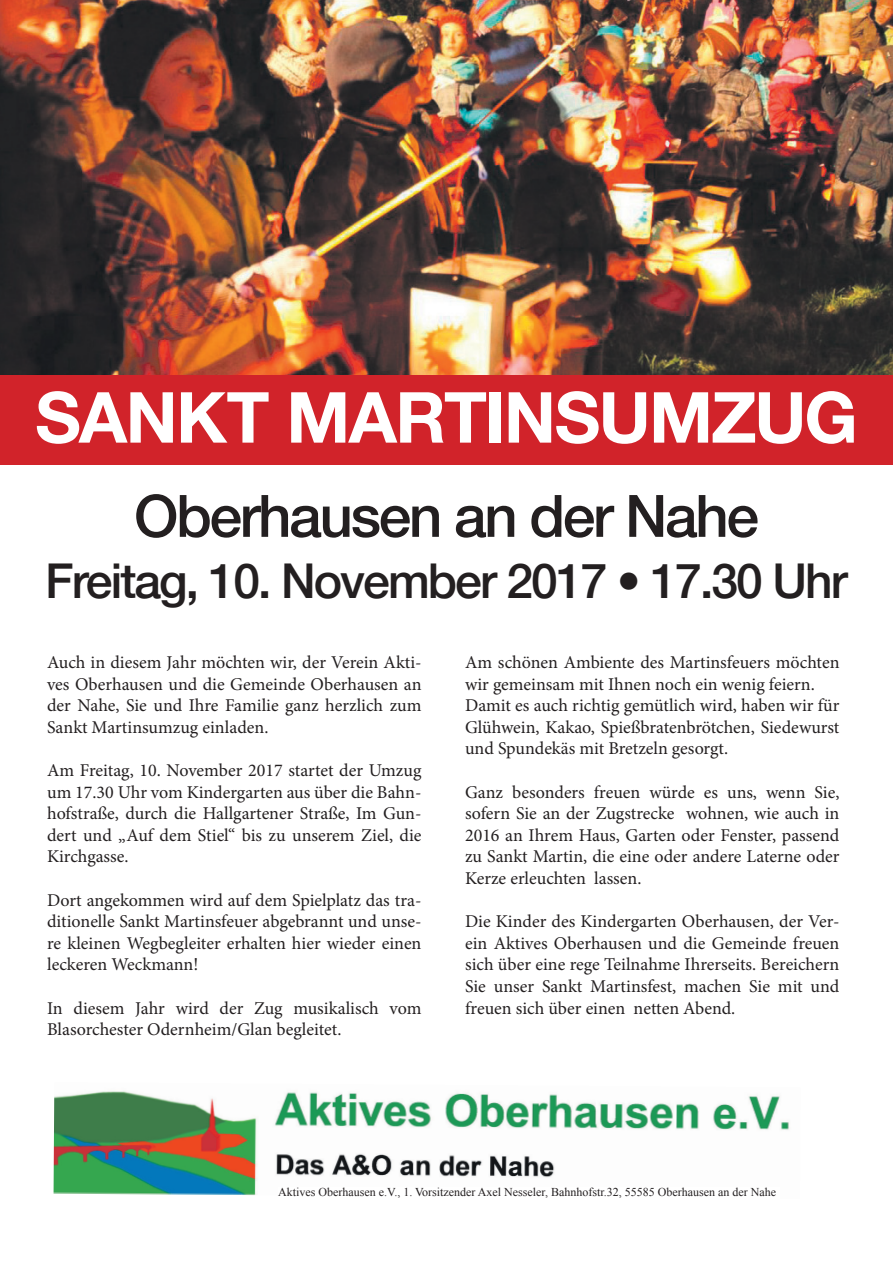
<style>
.page{position:relative;width:893px;height:1263px;background:#fff}
.page>*{position:absolute;margin:0;border:0;box-sizing:border-box;transform-origin:0 0}
.t1{font:700 70.5px "Helvetica Neue LT";letter-spacing:-.025em;color:#fff}
.t2{font:500 58.5px "Helvetica Neue LT";letter-spacing:-.04em;color:#231f20}
.t3{font:500 48px "Helvetica Neue LT";letter-spacing:-.04em;color:#231f20}
.t4{font:18px/21.6px "Minion Pro";color:#231f20;text-align:justify}
.t5{font:12px "Times New Roman";color:#231f20}
</style>
<div class="page">
<img style="left:0;top:0;width:893px;height:375px">
<div style="left:0;top:375px;width:893px;height:90px;background:#d1232a"></div>
<img style="left:54px;top:1091px;width:735px;height:105px">
<div style="left:278px;top:1188px;width:502px;height:17px;background:#fff"></div>
<h1 class="t1" style="left:35px;top:374px;width:824px">SANKT MARTINSUMZUG</h1>
<h2 class="t2" style="left:134px;top:481px;width:626px">Oberhausen an der Nahe</h2>
<h3 class="t3" style="left:45px;top:553px;width:804px">Freitag, 10. November 2017 • 17.30 Uhr</h3>
<p class="t4" style="left:47px;top:651px;width:376px">Auch in diesem Jahr möchten wir, der Verein Akti&shy;ves Oberhausen und die Gemeinde Oberhausen an der Nahe, Sie und Ihre Familie ganz herzlich zum Sankt Martinsumzug einladen.</p>
<p class="t4" style="left:47px;top:759px;width:376px">Am Freitag, 10. November 2017 startet der Umzug um 17.30 Uhr vom Kindergarten aus über die Bahn&shy;hofstraße, durch die Hallgartener Straße, Im Gun&shy;dert und „Auf dem Stiel“ bis zu unserem Ziel, die Kirchgasse.</p>
<p class="t4" style="left:47px;top:889px;width:376px">Dort angekommen wird auf dem Spielplatz das tra&shy;ditionelle Sankt Martinsfeuer abgebrannt und unse&shy;re kleinen Wegbegleiter erhalten hier wieder einen leckeren Weckmann!</p>
<p class="t4" style="left:47px;top:997px;width:376px">In diesem Jahr wird der Zug musikalisch vom<br>Blasorchester Odernheim/Glan begleitet.</p>
<p class="t4" style="left:465px;top:651px;width:376px;text-align:left">Am schönen Ambiente des Martinsfeuers möchten wir gemeinsam mit Ihnen noch ein wenig feiern.<br>Damit es auch richtig gemütlich wird, haben wir für Glühwein, Kakao, Spießbratenbrötchen, Siedewurst und Spundekäs mit Bretzeln gesorgt.</p>
<p class="t4" style="left:465px;top:781px;width:376px">Ganz besonders freuen würde es uns, wenn Sie, sofern Sie an der Zugstrecke wohnen, wie auch in 2016 an Ihrem Haus, Garten oder Fenster, passend zu Sankt Martin, die eine oder andere Laterne oder Kerze erleuchten lassen.</p>
<p class="t4" style="left:465px;top:911px;width:376px">Die Kinder des Kindergarten Oberhausen, der Ver&shy;ein Aktives Oberhausen und die Gemeinde freuen sich über eine rege Teilnahme Ihrerseits. Bereichern Sie unser Sankt Martinsfest, machen Sie mit und freuen sich über einen netten Abend.</p>
<p class="t5" style="left:278px;top:1184px;width:499px">Aktives Oberhausen e.V., 1. Vorsitzender Axel Nesseler, Bahnhofstr.32, 55585 Oberhausen an der Nahe</p>
</div>
